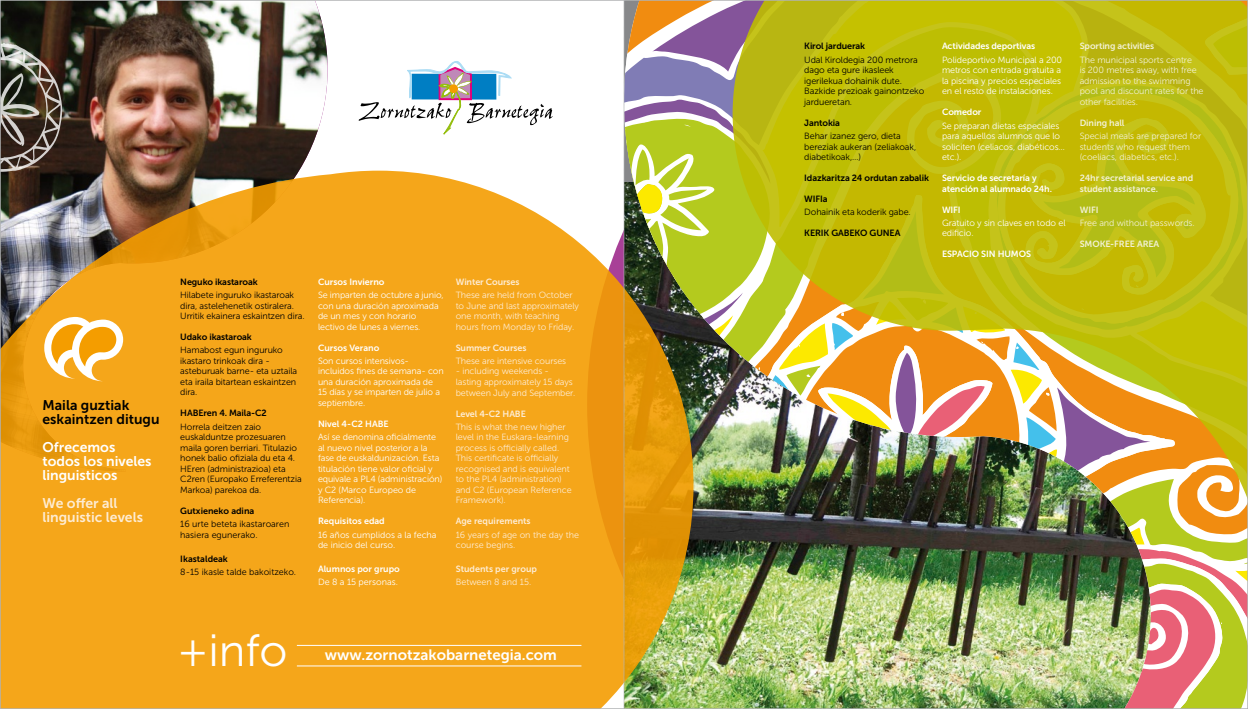
<style>
.page{position:relative;width:1248px;height:709px;background:#fff}
.page>*{position:absolute;margin:0;border:0;box-sizing:border-box;transform-origin:0 0}
.t1{font:45px "Museo Sans 300";color:#fff}
.t2{font:15px "Museo Sans 700";color:#fff}
.t3{font:14px/14px "Museo Sans 700";color:#fff}
.t4{font:14px/14px "Museo Sans 700";color:#000}
.t5{font:14px/14px "Museo Sans 700";color:#feecd3}
.t6{font:9px/10.5px "Museo Sans 300";letter-spacing:-.01em;color:#fff}
.t7{font:9px/10.5px "Museo Sans 300";letter-spacing:-.01em;color:#000}
.t8{font:9px/10.5px "Museo Sans 300";letter-spacing:-.01em;color:#feecd3}
.t9{font:9px/10.5px "Museo Sans 300";letter-spacing:-.01em;color:#f2f1d4}
.t10{font:9px/10.5px "Museo Sans 700";letter-spacing:-.01em;color:#fff}
.t11{font:9px "Museo Sans 700";letter-spacing:-.01em;color:#000}
.t12{font:9px/10.5px "Museo Sans 700";letter-spacing:-.01em;color:#f2f1d4}
.t13{font:9px "Museo Sans 700";letter-spacing:-.01em;color:#feecd3}
</style>
<div class="page">
<img style="left:2px;top:2px;width:325px;height:169px">
<svg style="left:2px;top:171px;width:621px;height:536px;background:#eca424"></svg>
<img style="left:2px;top:42px;width:60px;height:130px">
<svg style="left:358px;top:61px;width:194px;height:73px"></svg>
<svg style="left:44px;top:317px;width:79px;height:64px"></svg>
<hr style="left:297px;top:645px;width:284px;height:1px;background:#fff">
<hr style="left:297px;top:665px;width:284px;height:1px;background:#fff">
<img style="left:623px;top:2px;width:622px;height:705px">
<h3 class="t4" style="left:43px;top:398px;width:119px">Maila guztiak eskaintzen ditugu</h3>
<h3 class="t3" style="left:43px;top:440px;width:110px">Ofrecemos todos los niveles linguisticos</h3>
<h3 class="t5" style="left:43px;top:496px;width:102px">We offer all linguistic levels</h3>
<p class="t11" style="left:180px;top:276px;width:79px">Neguko ikastaroak</p>
<p class="t7" style="left:180px;top:290px;width:126px">Hilabete inguruko ikastaroak dira, astelehenetik ostiralera.<br>Urritik ekainera eskaintzen dira.</p>
<p class="t11" style="left:180px;top:332px;width:73px">Udako ikastaroak</p>
<p class="t7" style="left:180px;top:345px;width:118px">Hamabost egun inguruko ikastaro trinkoak dira - asteburuak barne- eta uztaila eta iraila bitartean eskaintzen dira.</p>
<p class="t11" style="left:180px;top:408px;width:88px">HABEren 4. Maila-C2</p>
<p class="t7" style="left:180px;top:421px;width:123px">Horrela deitzen zaio euskalduntze prozesuaren maila goren berriari. Titulazio honek balio ofiziala du eta 4.<br>HEren (administrazioa) eta<br>C2ren (Europako Erreferentzia<br>Markoa) parekoa da.</p>
<p class="t11" style="left:180px;top:505px;width:76px">Gutxieneko adina</p>
<p class="t7" style="left:180px;top:519px;width:111px">16 urte beteta ikastaroaren hasiera egunerako.</p>
<p class="t11" style="left:180px;top:553px;width:49px">Ikastaldeak</p>
<p class="t7" style="left:180px;top:566px;width:117px">8-15 ikasle talde bakoitzeko.</p>
<p class="t10" style="left:318px;top:276px;width:68px">Cursos Invierno</p>
<p class="t6" style="left:318px;top:290px;width:127px">Se imparten de octubre a junio, con una duración aproximada de un mes y con horario lectivo de lunes a viernes.</p>
<p class="t10" style="left:318px;top:342px;width:63px">Cursos Verano</p>
<p class="t6" style="left:318px;top:355px;width:127px">Son cursos intensivos&shy;incluidos fines de semana- con una duración aproximada de<br>15 días y se imparten de julio a septiembre.</p>
<p class="t10" style="left:318px;top:418px;width:72px">Nivel 4-C2 HABE</p>
<p class="t6" style="left:318px;top:432px;width:126px">Así se denomina oficialmente al nuevo nivel posterior a la fase de euskaldunización. Esta titulación tiene valor oficial y equivale a PL4 (administración) y C2 (Marco Europeo de<br>Referencia).</p>
<p class="t10" style="left:318px;top:516px;width:68px">Requisitos edad</p>
<p class="t6" style="left:318px;top:529px;width:120px">16 años cumplidos a la fecha de inicio del curso.</p>
<p class="t10" style="left:318px;top:563px;width:83px">Alumnos por grupo</p>
<p class="t6" style="left:318px;top:577px;width:81px">De 8 a 15 personas.</p>
<p class="t13" style="left:455px;top:277px;width:65px">Winter Courses</p>
<p class="t8" style="left:455px;top:290px;width:125px">These are held from October to June and last approximately one month, with teaching hours from Monday to Friday.</p>
<p class="t13" style="left:455px;top:342px;width:72px">Summer Courses</p>
<p class="t8" style="left:455px;top:356px;width:112px">These are intensive courses</p>
<p class="t8" style="left:455px;top:366px;width:121px">- including weekends - lasting approximately 15 days between July and September.</p>
<p class="t13" style="left:455px;top:408px;width:72px">Level 4-C2 HABE</p>
<p class="t8" style="left:455px;top:421px;width:117px">This is what the new higher level in the Euskara-learning process is officially called.<br>This certificate is officially recognised and is equivalent to the PL4 (administration) and C2 (European Reference<br>Framework).</p>
<p class="t13" style="left:455px;top:516px;width:76px">Age requirements</p>
<p class="t8" style="left:455px;top:529px;width:125px">16 years of age on the day the course begins.</p>
<p class="t13" style="left:455px;top:564px;width:83px">Students per group</p>
<p class="t8" style="left:455px;top:577px;width:77px">Between 8 and 15.</p>
<h1 class="t1" style="left:177px;top:626px;width:112px">+info</h1>
<h2 class="t2" style="left:325px;top:646px;width:234px">www.zornotzakobarnetegia.com</h2>
<p class="t11" style="left:804px;top:41px;width:62px">Kirol jarduerak</p>
<p class="t7" style="left:804px;top:54px;width:121px">Udal Kiroldegia 200 metrora dago eta gure ikasleek igerilekua dohainik dute.<br>Bazkide prezioak gainontzeko jardueretan.</p>
<p class="t11" style="left:804px;top:117px;width:37px">Jantokia</p>
<p class="t7" style="left:804px;top:131px;width:113px">Behar izanez gero, dieta bereziak aukeran (zeliakoak, diabetikoak,…)</p>
<p class="t11" style="left:804px;top:173px;width:126px">Idazkaritza 24 ordutan zabalik</p>
<p class="t11" style="left:804px;top:194px;width:25px">WIFIa</p>
<p class="t7" style="left:804px;top:207px;width:108px">Dohainik eta koderik gabe.</p>
<p class="t11" style="left:804px;top:228px;width:98px">KERIK GABEKO GUNEA</p>
<p class="t10" style="left:941px;top:41px;width:95px">Actividades deportivas</p>
<p class="t6" style="left:941px;top:54px;width:122px">Polideportivo Municipal a 200 metros con entrada gratuita a la piscina y precios especiales en el resto de instalaciones.</p>
<p class="t10" style="left:941px;top:107px;width:41px">Comedor</p>
<p class="t6" style="left:941px;top:120px;width:124px">Se preparan dietas especiales para aquellos alumnos que lo soliciten (celiacos, diabéticos… etc.).</p>
<p class="t10" style="left:941px;top:173px;width:111px">Servicio de secretaría y atención al alumnado 24h.</p>
<p class="t10" style="left:941px;top:204px;width:20px">WIFI</p>
<p class="t6" style="left:941px;top:218px;width:125px">Gratuito y sin claves en todo el edificio.</p>
<p class="t10" style="left:941px;top:249px;width:91px">ESPACIO SIN HUMOS</p>
<p class="t12" style="left:1079px;top:41px;width:76px">Sporting activities</p>
<p class="t9" style="left:1079px;top:54px;width:125px">The municipal sports centre<br>is 200 metres away, with free admission to the swimming pool and discount rates for the other facilities.</p>
<p class="t12" style="left:1079px;top:117px;width:46px">Dining hall</p>
<p class="t9" style="left:1079px;top:131px;width:123px">Special meals are prepared for students who request them (coeliacs, diabetics, etc.).</p>
<p class="t12" style="left:1079px;top:173px;width:115px">24hr secretarial service and student assistance.</p>
<p class="t12" style="left:1079px;top:204px;width:20px">WIFI</p>
<p class="t9" style="left:1079px;top:218px;width:116px">Free and without passwords.</p>
<p class="t12" style="left:1079px;top:238px;width:81px">SMOKE-FREE AREA</p>
</div>
